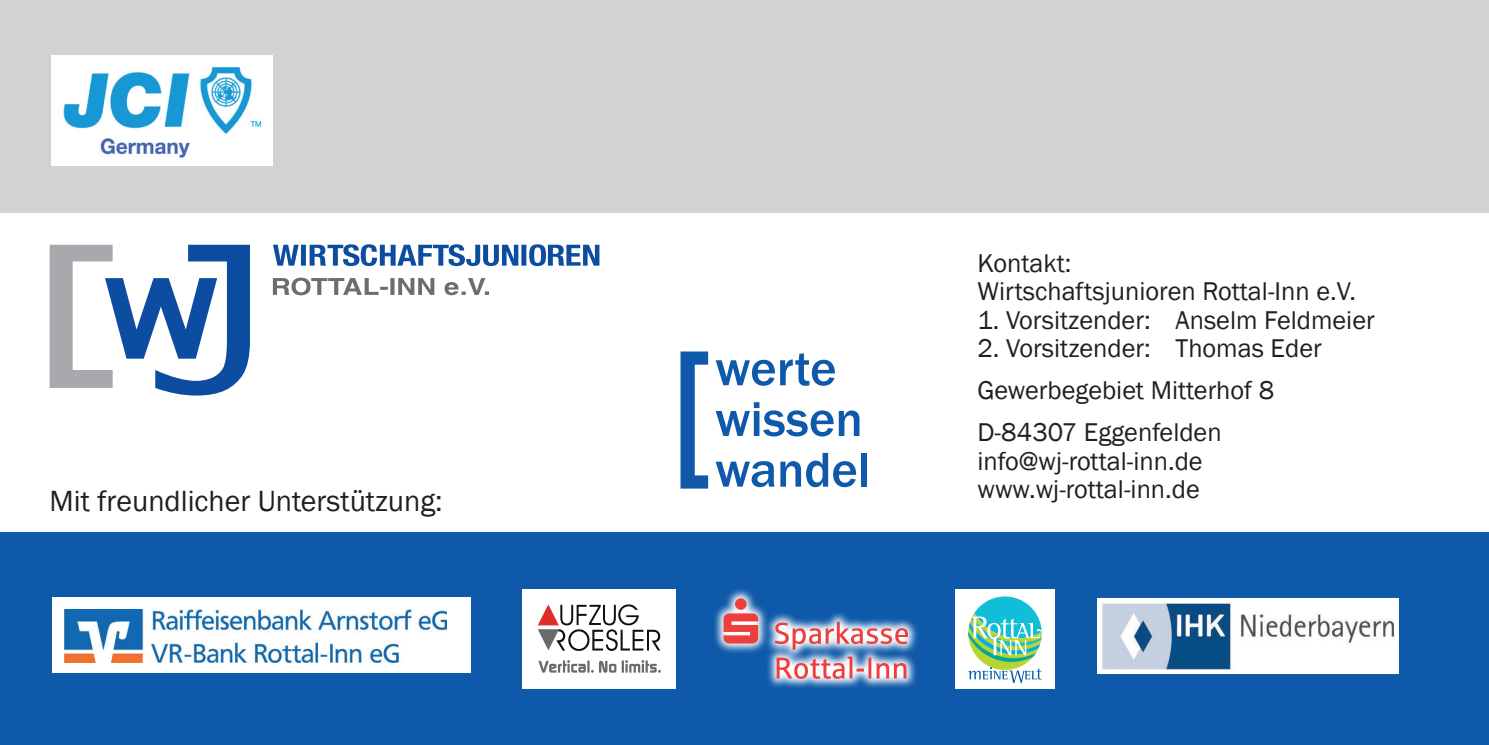
<style>
.page{position:relative;width:1489px;height:745px;background:#fff}
.page>*{position:absolute;margin:0;border:0;box-sizing:border-box;transform-origin:0 0}
.t1{font:500 164.5px "Franklin Gothic";color:#0e59a9}
.t2{font:500 50.5px/50.5px "Franklin Gothic";color:#0e59a9}
.t3{font:30px "Franklin Gothic";color:#231f20}
.t4{font:26.5px/28.5px "Franklin Gothic";color:#231f20}
</style>
<div class="page">
<div style="left:0;top:531px;width:1488px;height:213px;background:#0e59a9"></div>
<div style="left:0;top:0;width:1488px;height:213px;background:#d1d2d4"></div>
<svg style="left:273px;top:244px;width:326px;height:22px"></svg>
<svg style="left:273px;top:277px;width:216px;height:18px"></svg>
<svg style="left:50px;top:244px;width:200px;height:151px"></svg>
<img style="left:52px;top:56px;width:220px;height:109px">
<div style="left:523px;top:588px;width:153px;height:99px;background:#fff"></div>
<svg style="left:537px;top:604px;width:123px;height:46px"></svg>
<svg style="left:538px;top:660px;width:122px;height:12px"></svg>
<svg style="left:714px;top:589px;width:203px;height:99px"></svg>
<svg style="left:723px;top:598px;width:35px;height:45px;background:#d37780"></svg>
<svg style="left:774px;top:621px;width:134px;height:57px;background:#bda7ba"></svg>
<div style="left:1097px;top:597px;width:301px;height:76px;background:#fff"></div>
<img style="left:1102px;top:602px;width:292px;height:66px">
<div style="left:52px;top:596px;width:419px;height:76px;background:#fff"></div>
<img style="left:64px;top:609px;width:383px;height:53px">
<div style="left:955px;top:588px;width:99px;height:99px;background:#fff"></div>
<svg style="left:968px;top:596px;width:73px;height:86px"></svg>
<p class="t3" style="left:50px;top:481px;width:394px">Mit freundlicher Unterstützung:</p>
<h1 class="t1" style="left:669px;top:304px;width:50px">[</h1>
<h2 class="t2" style="left:715px;top:343px;width:156px">werte wissen wandel</h2>
<p class="t4" style="left:977px;top:249px;width:380px">Kontakt:<br>Wirtschaftsjunioren Rottal-Inn e.V.</p>
<p class="t4" style="left:977px;top:306px;width:399px">1. Vorsitzender: Anselm Feldmeier</p>
<p class="t4" style="left:977px;top:328px;width:346px;line-height:41.8px">2. Vorsitzender: Thomas Eder<br>Gewerbegebiet Mitterhof 8<br>D-84307 Eggenfelden</p>
<p class="t4" style="left:977px;top:447px;width:227px">info@wj-rottal-inn.de www.wj-rottal-inn.de</p>
</div>
